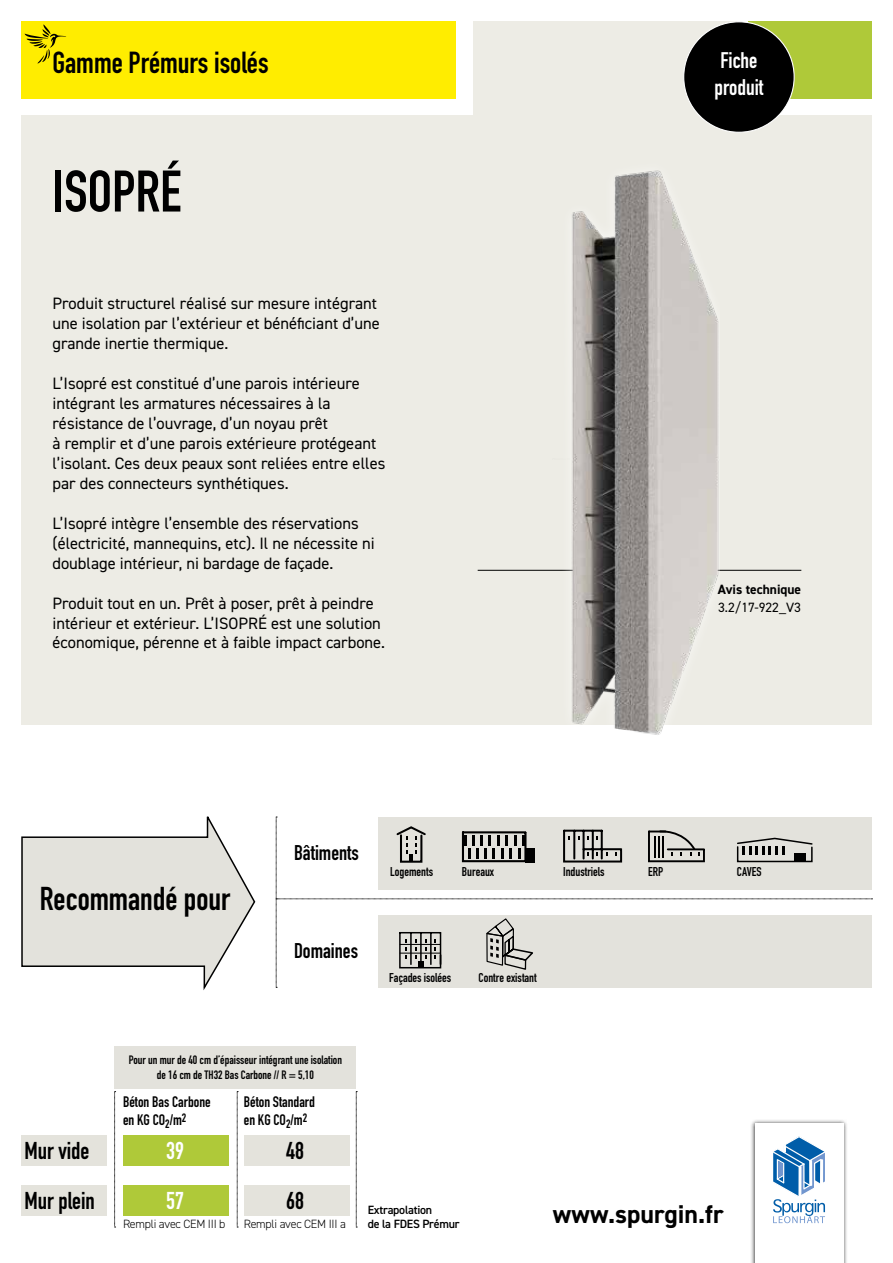
<style>
.page{position:relative;width:893px;height:1263px;background:#fff}
.page>*{position:absolute;margin:0;border:0;box-sizing:border-box;transform-origin:0 0}
.t1{font:700 57.6px "DIN Condensed";color:#000}
.t2{font:700 32.55px "DIN Condensed";color:#000}
.t3{font:700 30px "DIN Condensed";color:#000}
.t4{font:700 25.8px "DIN2014";color:#000}
.t5{font:700 24px "DIN Condensed";color:#000}
.t6{font:700 24px/49.7px "DIN Condensed";color:#fff}
.t7{font:700 22.2px/26.7px "DIN Condensed";color:#fff}
.t8{font:700 21px "DIN Condensed";color:#000}
.t9{font:16.5px/20px "DIN2014";color:#000}
.t10{font:700 15px/18px "DIN Condensed";color:#000}
.t11{font:700 13.5px "DIN2014";color:#000}
.t12{font:13.5px "DIN2014";color:#000}
.t13{font:700 12.6px "DIN Condensed";color:#000}
.t14{font:700 12px/14.4px "DIN Condensed";color:#000;text-align:center}
.t15{font:300 12px "DIN2014";letter-spacing:-.02em;color:#000}
.t16{font:600 12px/14.4px "DIN2014";letter-spacing:-.02em;color:#000}
</style>
<div class="page">
<div style="left:748px;top:21px;width:124px;height:78px;background:#afc939"></div>
<div style="left:21px;top:116px;width:851px;height:609px;background:#edece5"></div>
<div style="left:474px;top:21px;width:263px;height:112px;background:#edece5"></div>
<div style="left:751px;top:1119px;width:97px;height:144px;background:#000;opacity:.75"></div>
<div style="left:755px;top:1124px;width:88px;height:139px;background:#fff"></div>
<svg style="left:773px;top:1136px;width:53px;height:87px"></svg>
<hr style="left:478px;top:570px;width:323px;height:1px;background:#000">
<div style="left:684px;top:22px;width:110px;height:110px;background:#000;border-radius:50%"></div>
<svg style="left:21px;top:816px;width:235px;height:174px"></svg>
<img style="left:553px;top:128px;width:166px;height:607px">
<svg style="left:114px;top:1091px;width:2px;height:137px"></svg>
<svg style="left:237px;top:1091px;width:1px;height:137px"></svg>
<svg style="left:356px;top:1091px;width:1px;height:137px"></svg>
<div style="left:123px;top:1135px;width:106px;height:31px;background:#afc939"></div>
<div style="left:123px;top:1185px;width:106px;height:30px;background:#afc939"></div>
<div style="left:21px;top:1135px;width:85px;height:31px;background:#e4e3dc"></div>
<div style="left:244px;top:1135px;width:106px;height:31px;background:#e4e3dc"></div>
<div style="left:21px;top:1185px;width:85px;height:30px;background:#e4e3dc"></div>
<div style="left:244px;top:1185px;width:106px;height:30px;background:#e4e3dc"></div>
<div style="left:115px;top:1046px;width:241px;height:42px;background:#e3e2dc"></div>
<div style="left:21px;top:21px;width:435px;height:78px;background:#ffed00"></div>
<svg style="left:25px;top:24px;width:41px;height:39px"></svg>
<svg style="left:276px;top:817px;width:596px;height:171px"></svg>
<div style="left:794px;top:853px;width:11px;height:7px;background:#000"></div>
<h3 class="t3" style="left:52px;top:43px;width:218px">Gamme Prémurs isolés</h3>
<h1 class="t1" style="left:52px;top:153px;width:130px">ISOPRÉ</h1>
<p class="t9" style="left:52px;top:293px;width:329px">Produit structurel réalisé sur mesure intégrant une isolation par l’extérieur et bénéficiant d’une grande inertie thermique.</p>
<p class="t9" style="left:52px;top:373px;width:334px">L’Isopré est constitué d’une parois intérieure intégrant les armatures nécessaires à la résistance de l’ouvrage, d’un noyau prêt<br>à remplir et d’une parois extérieure protégeant l’isolant. Ces deux peaux sont reliées entre elles par des connecteurs synthétiques.</p>
<p class="t9" style="left:52px;top:513px;width:324px">L’Isopré intègre l’ensemble des réservations (électricité, mannequins, etc). Il ne nécessite ni doublage intérieur, ni bardage de façade.</p>
<p class="t9" style="left:52px;top:593px;width:334px">Produit tout en un. Prêt à poser, prêt à peindre intérieur et extérieur. L’ISOPRÉ est une solution économique, pérenne et à faible impact carbone.</p>
<p class="t8" style="left:294px;top:839px;width:66px">Bâtiments</p>
<h3 class="t7" style="left:714px;top:47px;width:50px">Fiche produit</h3>
<p class="t11" style="left:718px;top:580px;width:85px">Avis technique</p>
<p class="t12" style="left:718px;top:599px;width:84px">3.2/17-922_V3</p>
<h2 class="t2" style="left:40px;top:877px;width:192px">Recommandé pour</h2>
<p class="t8" style="left:294px;top:936px;width:66px">Domaines</p>
<p class="t13" style="left:390px;top:863px;width:44px">Logements</p>
<p class="t13" style="left:462px;top:863px;width:34px">Bureaux</p>
<p class="t13" style="left:563px;top:863px;width:43px">Industriels</p>
<p class="t13" style="left:648px;top:863px;width:17px">ERP</p>
<p class="t13" style="left:737px;top:863px;width:26px">CAVES</p>
<p class="t13" style="left:389px;top:969px;width:64px">Façades isolées</p>
<p class="t13" style="left:479px;top:969px;width:60px">Contre existant</p>
<p class="t14" style="left:129px;top:1053px;width:215px">Pour un mur de 40 cm d’épaisseur intégrant une isolation de 16 cm de TH32 Bas Carbone // R = 5,10</p>
<p class="t10" style="left:244px;top:1093px;width:73px">Béton Standard en KG CO<sub>2</sub>/m<sup>2</sup></p>
<h3 class="t5" style="left:286px;top:1134px;width:19px">48</h3>
<p class="t10" style="left:123px;top:1093px;width:89px">Béton Bas Carbone en KG CO<sub>2</sub>/m<sup>2</sup></p>
<h3 class="t6" style="left:166px;top:1125px;width:19px">39<br>57</h3>
<h3 class="t5" style="left:25px;top:1134px;width:66px">Mur vide</h3>
<h3 class="t5" style="left:25px;top:1184px;width:72px">Mur plein</h3>
<h3 class="t5" style="left:286px;top:1184px;width:19px">68</h3>
<p class="t15" style="left:123px;top:1216px;width:104px">Rempli avec CEM III b</p>
<p class="t15" style="left:244px;top:1216px;width:104px">Rempli avec CEM III a</p>
<p class="t16" style="left:368px;top:1202px;width:93px">Extrapolation<br>de la FDES Prémur</p>
<h3 class="t4" style="left:553px;top:1197px;width:172px">www.spurgin.fr</h3>
</div>
